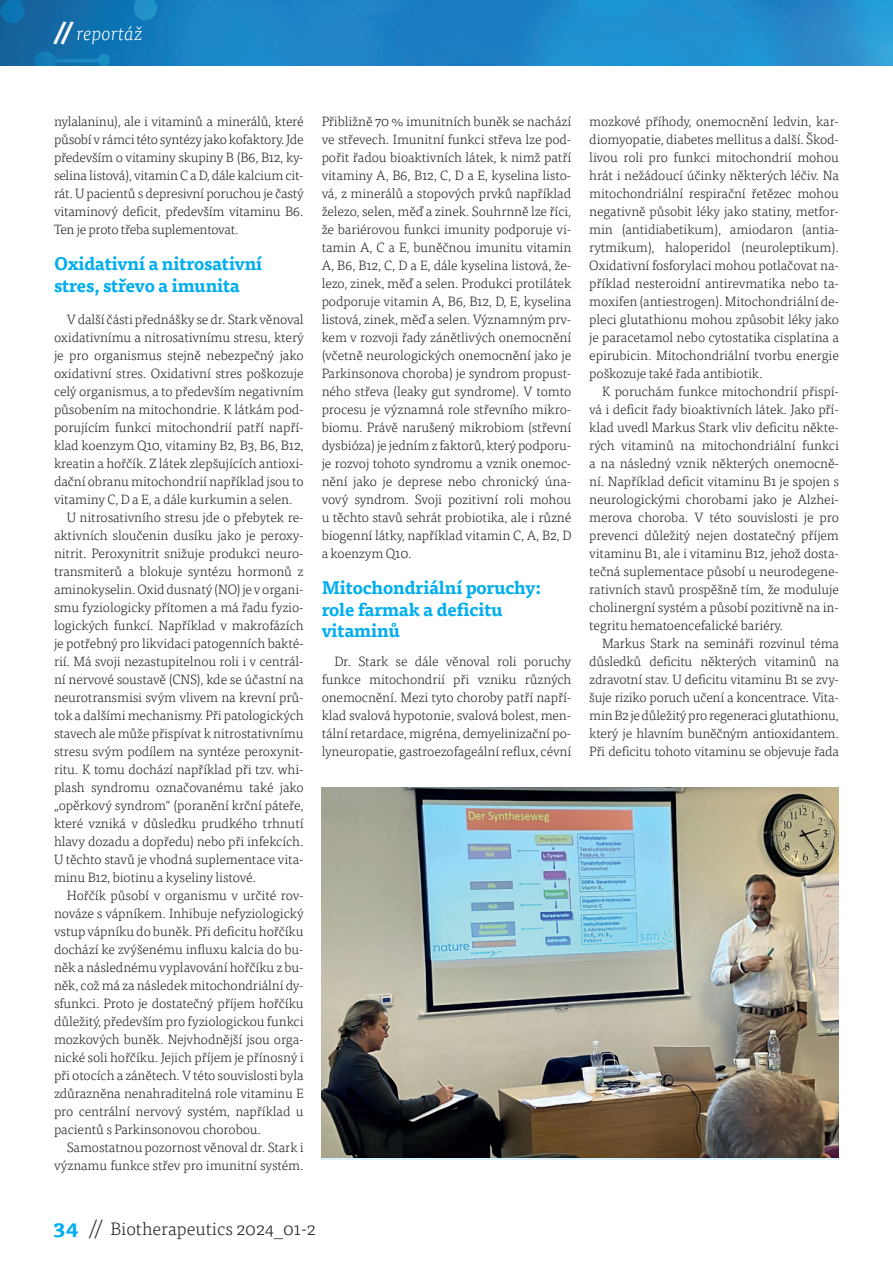
<style>
.page{position:relative;width:893px;height:1263px;background:#fff}
.page>*{position:absolute;margin:0;border:0;box-sizing:border-box;transform-origin:0 0}
.t1{font:italic 300 19.5px "Tisa Pro";color:#fff}
.t2{font:700 18px/21.6px "Tisa Pro";letter-spacing:-.01em;color:#00aeef}
.t3{font:300 18px "Tisa Pro";color:#231f20}
.t4{font:300 13.5px/18px "Tisa Pro";letter-spacing:-.01em;color:#231f20;text-align:justify}
.s1{font-weight:700;font-size:24px}
.s2{font-weight:700;font-size:21px;color:#00aeef}
.s3{font-size:21px}
</style>
<div class="page">
<img style="left:322px;top:787px;width:517px;height:370px">
<img style="left:0;top:0;width:893px;height:65px">
<h1 class="t1" style="left:54px;top:20px;width:90px"><span class="s1">//</span> reportáž</h1>
<p class="t4" style="left:54px;top:112px;width:251px">nylalaninu), ale i vitaminů a minerálů, které působí v rámci této syntézy jako kofaktory. Jde především o vitaminy skupiny B (B6, B12, ky&shy;selina listová), vitamin C a D, dále kalcium cit&shy;rát. U pacientů s depresivní poruchou je častý vitaminový deficit, především vitaminu B6.<br>Ten je proto třeba suplementovat.</p>
<h2 class="t2" style="left:54px;top:252px;width:210px">Oxidativní a nitrosativní stres, střevo a imunita</h2>
<p class="t4" style="left:67px;top:310px;width:238px">V další části přednášky se dr. Stark věnoval</p>
<p class="t4" style="left:54px;top:328px;width:251px">oxidativnímu a nitrosativnímu stresu, který</p>
<p class="t4" style="left:54px;top:346px;width:251px">je pro organismus stejně nebezpečný jako</p>
<p class="t4" style="left:54px;top:364px;width:251px">oxidativní stres. Oxidativní stres poškozuje</p>
<p class="t4" style="left:54px;top:382px;width:251px">celý organismus, a to především negativním</p>
<p class="t4" style="left:54px;top:400px;width:251px">působením na mitochondrie. K látkám pod-</p>
<p class="t4" style="left:54px;top:418px;width:251px">porujícím funkci mitochondrií patří napří-</p>
<p class="t4" style="left:54px;top:436px;width:251px">klad koenzym Q10, vitaminy B2, B3, B6, B12,</p>
<p class="t4" style="left:54px;top:454px;width:251px">kreatin a hořčík. Z látek zlepšujících antioxi-</p>
<p class="t4" style="left:54px;top:472px;width:251px">dační obranu mitochondrií například jsou to</p>
<p class="t4" style="left:54px;top:490px;width:240px">vitaminy C, D a E, a dále kurkumin a selen.</p>
<p class="t4" style="left:67px;top:508px;width:238px">U nitrosativního stresu jde o přebytek re-</p>
<p class="t4" style="left:54px;top:526px;width:251px">aktivních sloučenin dusíku jako je peroxy-</p>
<p class="t4" style="left:54px;top:544px;width:251px">nitrit. Peroxynitrit snižuje produkci neuro-</p>
<p class="t4" style="left:54px;top:562px;width:251px">transmiterů a blokuje syntézu hormonů z</p>
<p class="t4" style="left:54px;top:580px;width:251px">aminokyselin. Oxid dusnatý (NO) je v organi-</p>
<p class="t4" style="left:54px;top:598px;width:251px">smu fyziologicky přítomen a má řadu fyzio-</p>
<p class="t4" style="left:54px;top:616px;width:251px">logických funkcí. Například v makrofázích</p>
<p class="t4" style="left:54px;top:634px;width:251px">je potřebný pro likvidaci patogenních bakté-</p>
<p class="t4" style="left:54px;top:652px;width:251px">rií. Má svoji nezastupitelnou roli i v centrál-</p>
<p class="t4" style="left:54px;top:670px;width:251px">ní nervové soustavě (CNS), kde se účastní na</p>
<p class="t4" style="left:54px;top:688px;width:251px">neurotransmisi svým vlivem na krevní prů-</p>
<p class="t4" style="left:54px;top:706px;width:251px">tok a dalšími mechanismy. Při patologických</p>
<p class="t4" style="left:54px;top:724px;width:251px">stavech ale může přispívat k nitrostativnímu</p>
<p class="t4" style="left:54px;top:742px;width:251px">stresu svým podílem na syntéze peroxynit-</p>
<p class="t4" style="left:54px;top:760px;width:251px">ritu. K tomu dochází například při tzv. whi-</p>
<p class="t4" style="left:54px;top:778px;width:251px">plash syndromu označovanému také jako</p>
<p class="t4" style="left:54px;top:796px;width:251px">„opěrkový syndrom“ (poranění krční páteře,</p>
<p class="t4" style="left:54px;top:814px;width:251px">které vzniká v důsledku prudkého trhnutí</p>
<p class="t4" style="left:54px;top:832px;width:251px">hlavy dozadu a dopředu) nebo při infekcích.</p>
<p class="t4" style="left:54px;top:850px;width:251px">U těchto stavů je vhodná suplementace vita-</p>
<p class="t4" style="left:54px;top:868px;width:204px">minu B12, biotinu a kyseliny listové.</p>
<p class="t4" style="left:67px;top:886px;width:238px">Hořčík působí v organismu v určité rov-</p>
<p class="t4" style="left:54px;top:904px;width:251px">nováze s vápníkem. Inhibuje nefyziologický</p>
<p class="t4" style="left:54px;top:922px;width:251px">vstup vápníku do buněk. Při deficitu hořčíku</p>
<p class="t4" style="left:54px;top:940px;width:251px">dochází ke zvýšenému influxu kalcia do bu-</p>
<p class="t4" style="left:54px;top:958px;width:251px">něk a následnému vyplavování hořčíku z bu-</p>
<p class="t4" style="left:54px;top:976px;width:251px">něk, což má za následek mitochondriální dy-</p>
<p class="t4" style="left:54px;top:994px;width:251px">sfunkci. Proto je dostatečný příjem hořčíku</p>
<p class="t4" style="left:54px;top:1012px;width:251px">důležitý, především pro fyziologickou funkci</p>
<p class="t4" style="left:54px;top:1030px;width:251px">mozkových buněk. Nejvhodnější jsou orga-</p>
<p class="t4" style="left:54px;top:1048px;width:251px">nické soli hořčíku. Jejich příjem je přínosný i</p>
<p class="t4" style="left:54px;top:1066px;width:251px">při otocích a zánětech. V této souvislosti byla</p>
<p class="t4" style="left:54px;top:1084px;width:251px">zdůrazněna nenahraditelná role vitaminu E</p>
<p class="t4" style="left:54px;top:1102px;width:251px">pro centrální nervový systém, například u</p>
<p class="t4" style="left:54px;top:1120px;width:209px">pacientů s Parkinsonovou chorobou.</p>
<p class="t4" style="left:67px;top:1138px;width:238px">Samostatnou pozornost věnoval dr. Stark i</p>
<p class="t4" style="left:54px;top:1156px;width:251px">významu funkce střev pro imunitní systém.</p>
<p class="t4" style="left:322px;top:112px;width:251px">Přibližně 70 % imunitních buněk se nachází ve střevech. Imunitní funkci střeva lze pod&shy;pořit řadou bioaktivních látek, k nimž patří vitaminy A, B6, B12, C, D a E, kyselina listo&shy;vá, z minerálů a stopových prvků například železo, selen, měď a zinek. Souhrnně lze říci, že bariérovou funkci imunity podporuje vi&shy;tamin A, C a E, buněčnou imunitu vitamin A, B6, B12, C, D a E, dále kyselina listová, že&shy;lezo, zinek, měď a selen. Produkci protilátek podporuje vitamin A, B6, B12, D, E, kyselina listová, zinek, měď a selen. Významným prv&shy;kem v rozvoji řady zánětlivých onemocnění (včetně neurologických onemocnění jako je Parkinsonova choroba) je syndrom propust&shy;ného střeva (leaky gut syndrome). V tomto procesu je významná role střevního mikro&shy;biomu. Právě narušený mikrobiom (střevní dysbióza) je jedním z faktorů, který podporu&shy;je rozvoj tohoto syndromu a vznik onemoc&shy;nění jako je deprese nebo chronický úna&shy;vový syndrom. Svoji pozitivní roli mohou u těchto stavů sehrát probiotika, ale i různé biogenní látky, například vitamin C, A, B2, D a koenzym Q10.</p>
<h2 class="t2" style="left:322px;top:576px;width:221px">Mitochondriální poruchy: role farmak a deficitu vitaminů</h2>
<p class="t4" style="left:322px;top:652px;width:251px;text-indent:13px">Dr. Stark se dále věnoval roli poruchy funkce mitochondrií při vzniku různých onemocnění. Mezi tyto choroby patří napří&shy;klad svalová hypotonie, svalová bolest, men&shy;tální retardace, migréna, demyelinizační po&shy;lyneuropatie, gastroezofageální reflux, cévní</p>
<p class="t4" style="left:589px;top:112px;width:251px">mozkové příhody, onemocnění ledvin, kar&shy;diomyopatie, diabetes mellitus a další. Škod&shy;livou roli pro funkci mitochondrií mohou hrát i nežádoucí účinky některých léčiv. Na mitochondriální respirační řetězec mohou negativně působit léky jako statiny, metfor&shy;min (antidiabetikum), amiodaron (antia&shy;rytmikum), haloperidol (neuroleptikum).<br>Oxidativní fosforylaci mohou potlačovat na&shy;příklad nesteroidní antirevmatika nebo ta&shy;moxifen (antiestrogen). Mitochondriální de&shy;pleci glutathionu mohou způsobit léky jako je paracetamol nebo cytostatika cisplatina a epirubicin. Mitochondriální tvorbu energie poškozuje také řada antibiotik.</p>
<p class="t4" style="left:589px;top:382px;width:251px;text-indent:13px">K poruchám funkce mitochondrií přispí&shy;vá i deficit řady bioaktivních látek. Jako pří&shy;klad uvedl Markus Stark vliv deficitu někte&shy;rých vitaminů na mitochondriální funkci a na následný vznik některých onemocně&shy;ní. Například deficit vitaminu B1 je spojen s neurologickými chorobami jako je Alzhei&shy;merova choroba. V této souvislosti je pro prevenci důležitý nejen dostatečný příjem vitaminu B1, ale i vitaminu B12, jehož dosta&shy;tečná suplementace působí u neurodegene&shy;rativních stavů prospěšně tím, že moduluje cholinergní systém a působí pozitivně na in&shy;tegritu hematoencefalické bariéry.</p>
<p class="t4" style="left:589px;top:634px;width:251px;text-indent:13px">Markus Stark na semináři rozvinul téma důsledků deficitu některých vitaminů na zdravotní stav. U deficitu vitaminu B1 se zvy&shy;šuje riziko poruch učení a koncentrace. Vita&shy;min B2 je důležitý pro regeneraci glutathionu, který je hlavním buněčným antioxidantem.<br>Při deficitu tohoto vitaminu se objevuje řada</p>
<h2 class="t3" style="left:53px;top:1216px;width:264px"><span class="s2">34</span> <span class="s3">//</span> Biotherapeutics 2024_01-2</h2>
</div>
